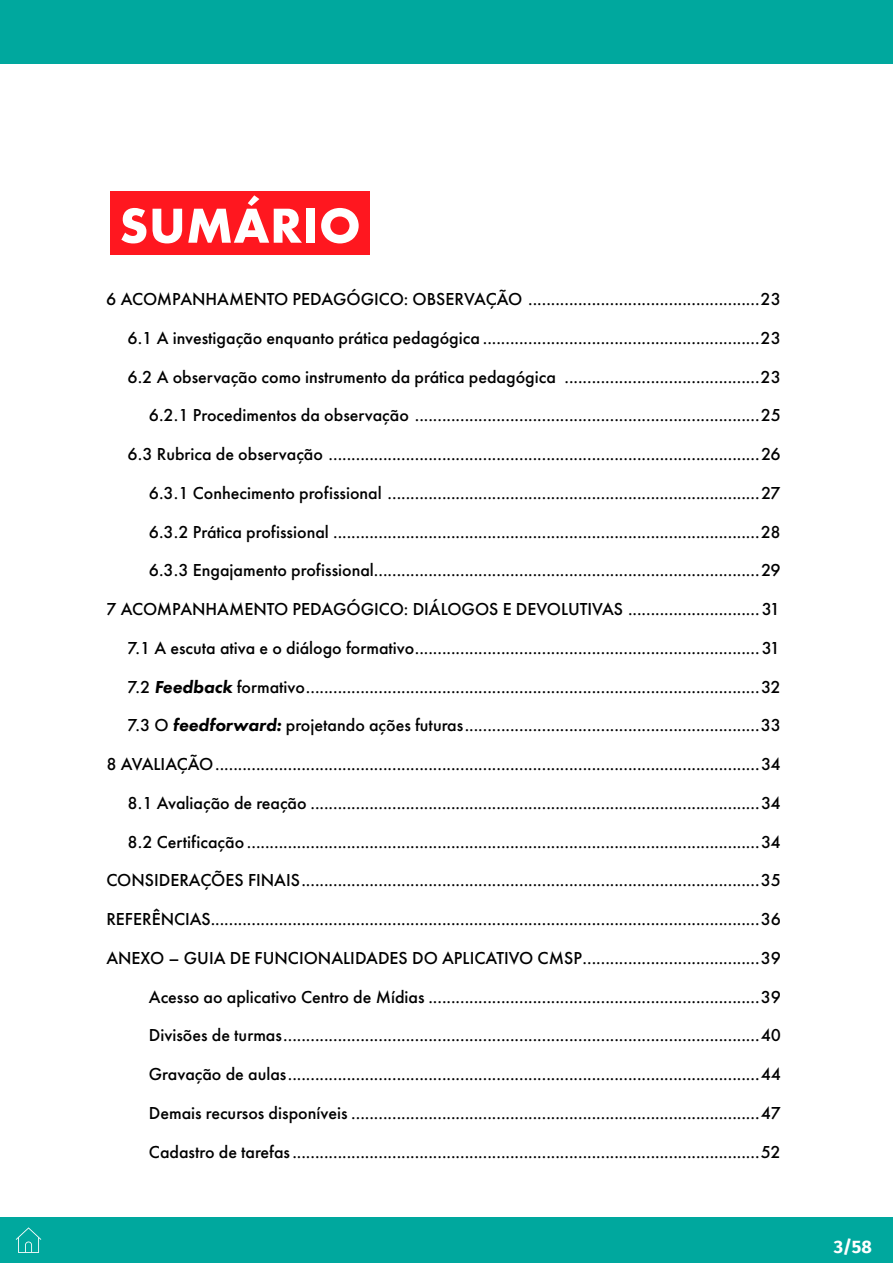
<style>
.page{position:relative;width:893px;height:1263px;background:#fff}
.page>*{position:absolute;margin:0;border:0;box-sizing:border-box;transform-origin:0 0}
.t1{font:700 51px "Futura PT";letter-spacing:.01em;color:#fff}
.t2{font:500 18px/38.7px "Futura PT";color:#000;text-align:right}
.t3{font:700 18px "Fira Sans";color:#fff}
.s1{font-weight:800;font-style:italic}
</style>
<div class="page">
<div style="left:0;top:1217px;width:893px;height:46px;background:#00a89e"></div>
<svg style="left:16px;top:1227px;width:25px;height:26px"></svg>
<div style="left:0;top:0;width:893px;height:64px;background:#00a89e"></div>
<div style="left:111px;top:191px;width:259px;height:64px;background:#ff171f"></div>
<h1 class="t1" style="left:119px;top:193px;width:243px">SUMÁRIO</h1>
<p class="t2" style="left:106px;top:280px;width:676px">6 ACOMPANHAMENTO PEDAGÓGICO: OBSERVAÇÃO ...................................................23<br>6.1 A investigação enquanto prática pedagógica .............................................................23<br>6.2 A observação como instrumento da prática pedagógica ...........................................23<br>6.2.1 Procedimentos da observação ............................................................................25<br>6.3 Rubrica de observação ...............................................................................................26<br>6.3.1 Conhecimento profissional ..................................................................................27<br>6.3.2 Prática profissional ..............................................................................................28<br>6.3.3 Engajamento profissional.....................................................................................29<br>7 ACOMPANHAMENTO PEDAGÓGICO: DIÁLOGOS E DEVOLUTIVAS .............................31<br>7.1 A escuta ativa e o diálogo formativo............................................................................31<br>7.2 <span class="s1">Feedback</span> formativo....................................................................................................32<br>7.3 O <span class="s1">feedforward:</span> projetando ações futuras.................................................................33<br>8 AVALIAÇÃO........................................................................................................................34<br>8.1 Avaliação de reação ...................................................................................................34<br>8.2 Certificação .................................................................................................................34<br>CONSIDERAÇÕES FINAIS.....................................................................................................35<br>REFERÊNCIAS.........................................................................................................................36<br>ANEXO – GUIA DE FUNCIONALIDADES DO APLICATIVO CMSP.......................................39<br>Acesso ao aplicativo Centro de Mídias .........................................................................39<br>Divisões de turmas.........................................................................................................40<br>Gravação de aulas........................................................................................................44<br>Demais recursos disponíveis ..........................................................................................47<br>Cadastro de tarefas.......................................................................................................52</p>
<p class="t3" style="left:834px;top:1231px;width:40px">3/58</p>
</div>
